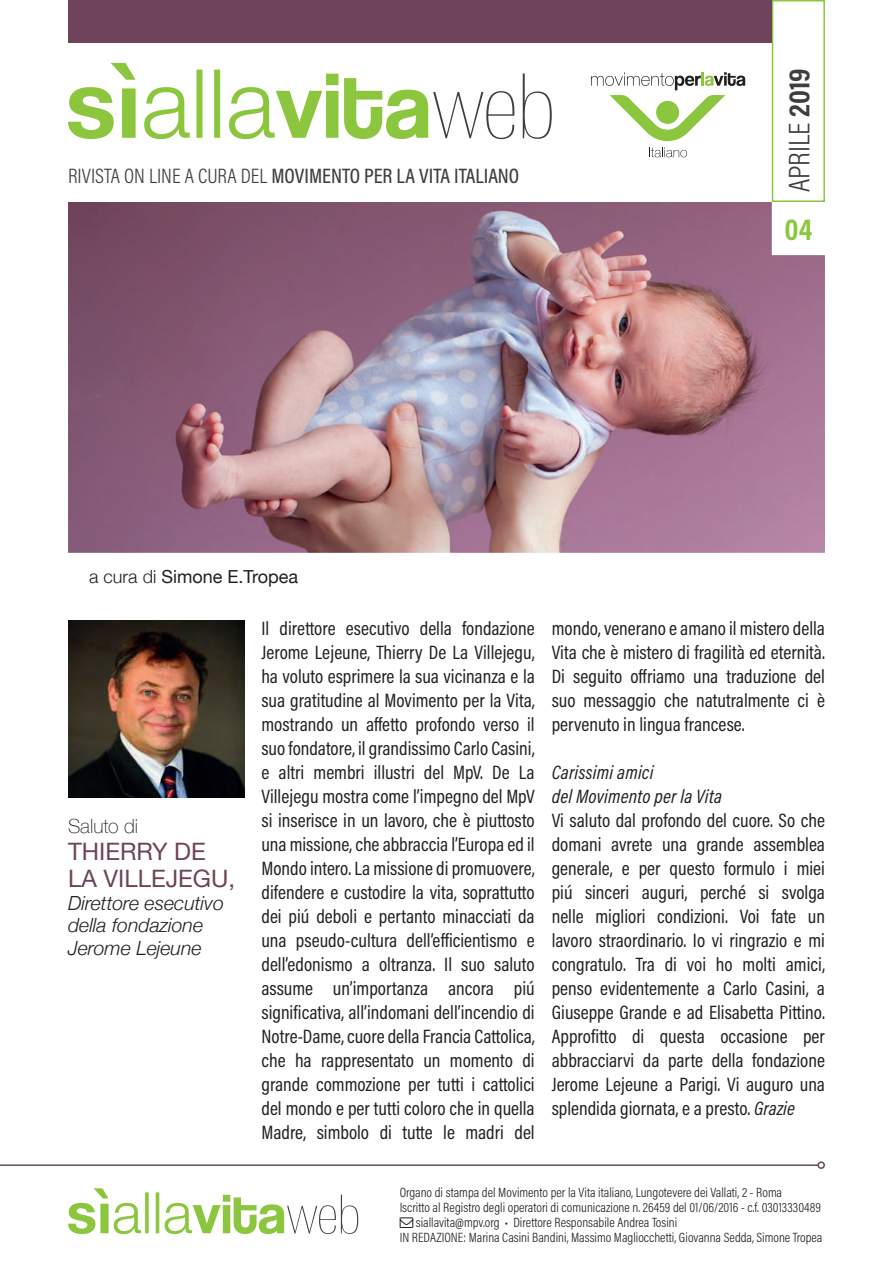
<style>
.page{position:relative;width:893px;height:1263px;background:#fff}
.page>*{position:absolute;margin:0;border:0;box-sizing:border-box;transform-origin:0 0}
.t1{font:300 30px "Acumin Pro Cond";color:#3e3e3f}
.t2{font:700 30px "Acumin Pro Cond";color:#8bc63e}
.t3{font:24px/27px "Helvetica Neue";color:#6e445a}
.t4{font:500 21px "Acumin Pro Cond";color:#3e3e3f}
.t5{font:19.5px/24px "Acumin Pro Cond";color:#231f20;text-align:justify}
.t6{font:italic 300 19.5px/22.5px "Helvetica Neue";color:#231f20}
.t7{font:italic 19.5px/24px "Acumin Pro Cond";letter-spacing:.01em;color:#231f20}
.t8{font:100 19.5px "Helvetica Neue";color:#231f20}
.t9{font:18px "Helvetica Neue";color:#231f20}
.t10{font:300 13.5px "Acumin Pro Cond";color:#231f20}
.s1{font-weight:300}
.s2{font-weight:700}
.s3{font-style:italic}
</style>
<div class="page">
<svg style="left:68px;top:63px;width:484px;height:76px"></svg>
<svg style="left:591px;top:72px;width:154px;height:69px"></svg>
<svg style="left:649px;top:147px;width:38px;height:10px"></svg>
<div style="left:772px;top:0;width:53px;height:202px;border:2px solid #8bc63e"></div>
<svg style="left:68px;top:1188px;width:290px;height:46px"></svg>
<img style="left:68px;top:621px;width:176px;height:176px">
<hr style="left:0;top:1164px;width:818px;height:2px;background:#6e445a">
<div style="left:817px;top:1161px;width:8px;height:8px;border:2px solid #6e445a;border-radius:50%"></div>
<img style="left:68px;top:202px;width:757px;height:351px">
<div style="left:68px;top:0;width:704px;height:43px;background:#6e445a"></div>
<p class="t4" style="left:68px;top:162px;width:453px"><span class="s1">RIVISTA ON LINE A CURA DEL</span> MOVIMENTO PER LA VITA ITALIANO</p>
<p class="t9" style="left:89px;top:563px;width:210px"><span class="s1">a cura di</span> Simone E.Tropea</p>
<h1 class="t1" style="left:780px;top:192px;width:125px;rotate:-90deg">APRILE <span class="s2">2019</span></h1>
<h1 class="t2" style="left:784px;top:209px;width:29px">04</h1>
<p class="t8" style="left:68px;top:811px;width:72px">Saluto di</p>
<p class="t3" style="left:68px;top:839px;width:169px">THIERRY DE<br>LA VILLEJEGU,</p>
<p class="t6" style="left:68px;top:890px;width:158px">Direttore esecutivo della fondazione<br>Jerome Lejeune</p>
<p class="t5" style="left:261px;top:616px;width:275px">Il direttore esecutivo della fondazione Jerome Lejeune, Thierry De La Villejegu, ha voluto esprimere la sua vicinanza e la sua gratitudine al Movimento per la Vita, mostrando un affetto profondo verso il suo fondatore, il grandissimo Carlo Casini, e altri membri illustri del MpV. De La Villejegu mostra come l’impegno del MpV si inserisce in un lavoro, che è piuttosto una missione, che abbraccia l’Europa ed il Mondo intero. La missione di promuovere, difendere e custodire la vita, soprattutto dei piú deboli e pertanto minacciati da una pseudo-cultura dell’efficientismo e dell’edonismo a oltranza. Il suo saluto assume un’importanza ancora piú significativa, all’indomani dell’incendio di Notre-Dame, cuore della Francia Cattolica, che ha rappresentato un momento di grande commozione per tutti i cattolici del mondo e per tutti coloro che in quella Madre, simbolo di tutte le madri del</p>
<p class="t5" style="left:552px;top:616px;width:275px">mondo, venerano e amano il mistero della Vita che è mistero di fragilità ed eternità.<br>Di seguito offriamo una traduzione del suo messaggio che natutralmente ci è pervenuto in lingua francese.</p>
<p class="t7" style="left:552px;top:760px;width:172px">Carissimi amici<br>del Movimento per la Vita</p>
<p class="t5" style="left:552px;top:808px;width:275px">Vi saluto dal profondo del cuore. So che domani avrete una grande assemblea generale, e per questo formulo i miei piú sinceri auguri, perché si svolga nelle migliori condizioni. Voi fate un lavoro straordinario. Io vi ringrazio e mi congratulo. Tra di voi ho molti amici, penso evidentemente a Carlo Casini, a Giuseppe Grande e ad Elisabetta Pittino.<br>Approfitto di questa occasione per abbracciarvi da parte della fondazione Jerome Lejeune a Parigi. Vi auguro una splendida giornata, e a presto. <span class="s3">Grazie</span></p>
<p class="t10" style="left:400px;top:1183px;width:384px">Organo di stampa del Movimento per la Vita italiano, Lungotevere dei Vallati, 2 - Roma</p>
<p class="t10" style="left:400px;top:1198px;width:423px">Iscritto al Registro degli operatori di comunicazione n. 26459 del 01/06/2016 - c.f. 03013330489</p>
<p class="t10" style="left:416px;top:1213px;width:263px">siallavita@mpv.org • Direttore Responsabile Andrea Tosini</p>
<p class="t10" style="left:400px;top:1228px;width:424px">IN REDAZIONE: Marina Casini Bandini, Massimo Magliocchetti, Giovanna Sedda, Simone Tropea</p>
</div>
